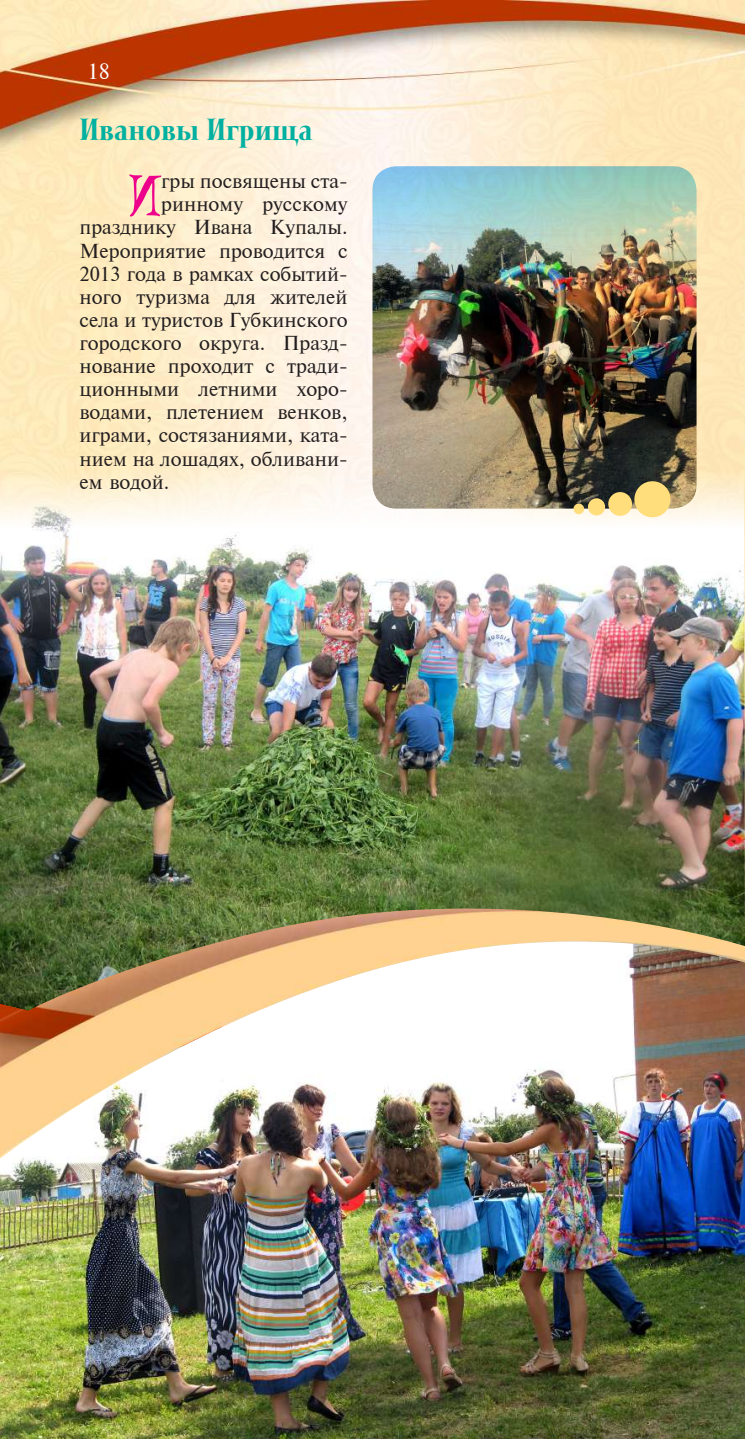
<style>
.page{position:relative;width:745px;height:1439px;background:#fff}
.page>*{position:absolute;margin:0;border:0;box-sizing:border-box;transform-origin:0 0}
.t1{font:50.57px "Arlekino";color:#ed028c}
.t2{font:700 31.5px "Mramor Medium Pro";color:#00b0a0}
.t3{font:21px "Newton C";color:#fff}
.t4{font:19.25px "Newton C";color:#231f20}
</style>
<div class="page">
<img style="left:0;top:0;width:744px;height:1439px">
<img style="left:0;top:466px;width:744px;height:475px">
<img style="left:744px;top:476px;width:1px;height:464px">
<img style="left:0;top:941px;width:744px;height:217px">
<img style="left:372px;top:166px;width:324px;height:342px">
<div style="left:633px;top:481px;width:37px;height:37px;background:#ffde7b;border-radius:50%"></div>
<div style="left:607px;top:492px;width:25px;height:24px;background:#ffde7b;border-radius:50%"></div>
<div style="left:587px;top:498px;width:18px;height:17px;background:#ffde7b;border-radius:50%"></div>
<div style="left:573px;top:503px;width:11px;height:11px;background:#ffde7b;border-radius:50%"></div>
<p class="t3" style="left:87px;top:59px;width:24px">18</p>
<h2 class="t2" style="left:79px;top:112px;width:235px">Ивановы Игрища</h2>
<h1 class="t1" style="left:129px;top:164px;width:33px">И</h1>
<p class="t4" style="left:161px;top:170px;width:188px">гры посвящены ста-</p>
<p class="t4" style="left:161px;top:193px;width:188px">ринному русскому</p>
<p class="t4" style="left:79px;top:216px;width:269px">празднику Ивана Купалы.</p>
<p class="t4" style="left:79px;top:239px;width:269px">Мероприятие проводится с</p>
<p class="t4" style="left:79px;top:262px;width:269px">2013 года в рамках событий-</p>
<p class="t4" style="left:79px;top:286px;width:269px">ного туризма для жителей</p>
<p class="t4" style="left:79px;top:309px;width:269px">села и туристов Губкинского</p>
<p class="t4" style="left:79px;top:332px;width:269px">городского округа. Празд-</p>
<p class="t4" style="left:79px;top:355px;width:269px">нование проходит с тради-</p>
<p class="t4" style="left:79px;top:378px;width:269px">ционными летними хоро-</p>
<p class="t4" style="left:79px;top:401px;width:269px">водами, плетением венков,</p>
<p class="t4" style="left:79px;top:424px;width:269px">играми, состязаниями, ката-</p>
<p class="t4" style="left:79px;top:447px;width:269px">нием на лошадях, обливани-</p>
<p class="t4" style="left:79px;top:470px;width:91px">ем водой.</p>
</div>
